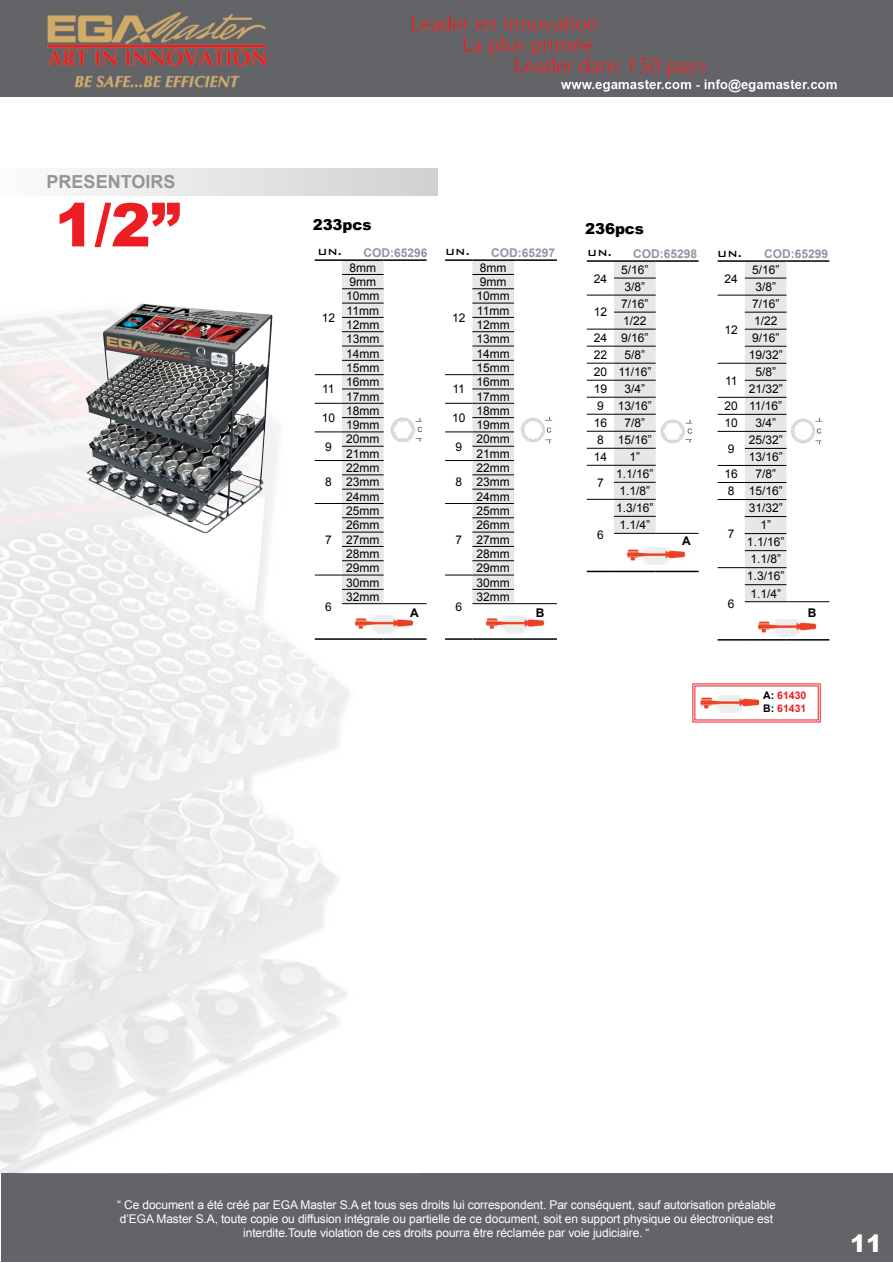
<style>
.page{position:relative;width:893px;height:1263px;background:#fff}
.page>*{position:absolute;margin:0;border:0;box-sizing:border-box;transform-origin:0 0}
.t1{font:900 60px "Arial";color:#ed1d24}
.t2{font:900 24px "Arial";color:#fff}
.t3{font:700 18px "Arial";color:#939598}
.t4{font:900 15px "Arial";letter-spacing:-.005em;color:#000}
.t5{font:12px/14.2px "Arial";color:#000}
.t6{font:12px/14.4px "Arial";letter-spacing:-.01em;color:#fff;text-align:center}
.t7{font:700 12px "Arial";color:#9094a4}
.t8{font:700 12px "Arial";color:#000}
.t9{font:700 10.5px/12.6px "Arial";color:#ed1d24}
.s1{font-family:"Bank Gothic BT";font-weight:500;color:#000}
.s2{color:#000}
</style>
<div class="page">
<img style="left:0;top:0;width:893px;height:97px">
<div style="left:1px;top:1174px;width:891px;height:88px;background:#636467"></div>
<img style="left:0;top:259px;width:420px;height:915px">
<hr style="left:718px;top:260px;width:27px;height:2px;background:#000">
<hr style="left:745px;top:260px;width:41px;height:2px;background:#000">
<hr style="left:786px;top:260px;width:43px;height:2px;background:#000">
<hr style="left:718px;top:639px;width:27px;height:2px;background:#000">
<hr style="left:745px;top:639px;width:41px;height:2px;background:#000">
<hr style="left:786px;top:639px;width:43px;height:2px;background:#000">
<svg style="left:718px;top:261px;width:111px;height:379px"></svg>
<hr style="left:745px;top:567px;width:41px;height:1px;background:#000">
<hr style="left:745px;top:584px;width:41px;height:1px;background:#000">
<hr style="left:745px;top:601px;width:41px;height:1px;background:#000">
<hr style="left:786px;top:601px;width:43px;height:1px;background:#000">
<img style="left:751px;top:619px;width:72px;height:18px">
<hr style="left:587px;top:260px;width:27px;height:2px;background:#000">
<hr style="left:614px;top:260px;width:42px;height:2px;background:#000">
<hr style="left:656px;top:260px;width:43px;height:2px;background:#000">
<svg style="left:587px;top:261px;width:112px;height:311px"></svg>
<hr style="left:614px;top:499px;width:42px;height:1px;background:#000">
<hr style="left:614px;top:516px;width:42px;height:1px;background:#000">
<hr style="left:614px;top:533px;width:42px;height:1px;background:#000">
<hr style="left:656px;top:533px;width:43px;height:1px;background:#000">
<img style="left:621px;top:547px;width:71px;height:18px">
<hr style="left:445px;top:259px;width:27px;height:2px;background:#000">
<hr style="left:472px;top:259px;width:42px;height:2px;background:#000">
<hr style="left:514px;top:259px;width:43px;height:2px;background:#000">
<hr style="left:445px;top:638px;width:27px;height:2px;background:#000">
<hr style="left:472px;top:638px;width:42px;height:2px;background:#000">
<hr style="left:514px;top:638px;width:43px;height:2px;background:#000">
<svg style="left:445px;top:260px;width:112px;height:379px"></svg>
<hr style="left:472px;top:575px;width:42px;height:1px;background:#000">
<hr style="left:472px;top:589px;width:42px;height:1px;background:#000">
<hr style="left:472px;top:603px;width:42px;height:1px;background:#000">
<hr style="left:514px;top:603px;width:43px;height:1px;background:#000">
<img style="left:479px;top:616px;width:71px;height:17px">
<hr style="left:315px;top:259px;width:27px;height:2px;background:#000">
<hr style="left:342px;top:259px;width:42px;height:2px;background:#000">
<hr style="left:384px;top:259px;width:43px;height:2px;background:#000">
<hr style="left:315px;top:638px;width:27px;height:2px;background:#000">
<hr style="left:342px;top:638px;width:42px;height:2px;background:#000">
<hr style="left:384px;top:638px;width:43px;height:2px;background:#000">
<svg style="left:315px;top:260px;width:112px;height:379px"></svg>
<hr style="left:342px;top:575px;width:42px;height:1px;background:#000">
<hr style="left:342px;top:589px;width:42px;height:1px;background:#000">
<hr style="left:342px;top:603px;width:42px;height:1px;background:#000">
<hr style="left:384px;top:603px;width:43px;height:1px;background:#000">
<img style="left:349px;top:615px;width:71px;height:18px">
<img style="left:388px;top:416px;width:35px;height:30px">
<img style="left:518px;top:412px;width:35px;height:33px">
<img style="left:658px;top:417px;width:35px;height:31px">
<img style="left:788px;top:414px;width:34px;height:33px">
<svg style="left:692px;top:683px;width:129px;height:40px"></svg>
<div style="left:0;top:168px;width:438px;height:28px;background:linear-gradient(to right,#fcfcfc,#d0d1d2)"></div>
<img style="left:86px;top:304px;width:187px;height:229px">
<img style="left:698px;top:695px;width:63px;height:18px">
<h3 class="t3" style="left:47px;top:170px;width:130px">PRESENTOIRS</h3>
<h1 class="t1" style="left:55px;top:181px;width:127px">1/2”</h1>
<p class="t4" style="left:313px;top:214px;width:60px">233pcs</p>
<p class="t4" style="left:585px;top:217px;width:60px">236pcs</p>
<p class="t7" style="left:317px;top:245px;width:111px"><sup>UN.</sup> COD:65296</p>
<p class="t7" style="left:445px;top:245px;width:111px"><sup>UN.</sup> COD:65297</p>
<p class="t7" style="left:587px;top:246px;width:111px"><span class="s1">UN.</span> COD:65298</p>
<p class="t7" style="left:717px;top:246px;width:113px"><span class="s1">UN.</span> COD:65299</p>
<p class="t5" style="left:322px;top:311px;width:15px">12</p>
<p class="t5" style="left:346px;top:261px;width:35px">8mm<br>9mm<br>10mm<br>11mm<br>12mm<br>13mm<br>14mm<br>15mm</p>
<p class="t5" style="left:452px;top:311px;width:15px">12</p>
<p class="t5" style="left:477px;top:261px;width:35px">8mm<br>9mm<br>10mm<br>11mm<br>12mm<br>13mm<br>14mm<br>15mm</p>
<p class="t5" style="left:322px;top:382px;width:14px">11</p>
<p class="t5" style="left:346px;top:375px;width:35px">16mm<br>17mm</p>
<p class="t5" style="left:322px;top:411px;width:15px">10</p>
<p class="t5" style="left:346px;top:404px;width:35px">18mm<br>19mm</p>
<p class="t5" style="left:325px;top:439px;width:8px">9</p>
<p class="t5" style="left:346px;top:432px;width:35px">20mm<br>21mm</p>
<p class="t5" style="left:325px;top:475px;width:8px">8</p>
<p class="t5" style="left:346px;top:461px;width:35px;text-align:justify">22mm 23mm 24mm</p>
<p class="t5" style="left:452px;top:382px;width:14px">11</p>
<p class="t5" style="left:477px;top:375px;width:35px">16mm<br>17mm</p>
<p class="t5" style="left:452px;top:411px;width:15px">10</p>
<p class="t5" style="left:477px;top:404px;width:35px">18mm<br>19mm</p>
<p class="t5" style="left:455px;top:439px;width:8px">9</p>
<p class="t5" style="left:477px;top:432px;width:35px">20mm<br>21mm</p>
<p class="t5" style="left:455px;top:475px;width:8px">8</p>
<p class="t5" style="left:477px;top:461px;width:35px;text-align:justify">22mm 23mm 24mm</p>
<p class="t5" style="left:325px;top:532px;width:8px">7</p>
<p class="t5" style="left:346px;top:504px;width:35px;text-align:justify">25mm 26mm 27mm 28mm 29mm</p>
<p class="t5" style="left:455px;top:532px;width:8px">7</p>
<p class="t5" style="left:477px;top:504px;width:35px;text-align:justify">25mm 26mm 27mm 28mm 29mm</p>
<p class="t5" style="left:325px;top:600px;width:8px">6</p>
<p class="t5" style="left:346px;top:575px;width:35px">30mm<br>32mm</p>
<p class="t5" style="left:477px;top:575px;width:35px">30mm<br>32mm</p>
<p class="t5" style="left:455px;top:600px;width:8px">6</p>
<p class="t8" style="left:410px;top:605px;width:10px">A</p>
<p class="t8" style="left:536px;top:604px;width:10px">B</p>
<p class="t5" style="left:594px;top:271px;width:15px">24</p>
<p class="t5" style="left:621px;top:262px;width:29px;line-height:16.8px">5/16”<br>3/8”</p>
<p class="t5" style="left:594px;top:305px;width:15px">12</p>
<p class="t5" style="left:621px;top:297px;width:29px">7/16”</p>
<p class="t5" style="left:623px;top:314px;width:25px">1/22</p>
<p class="t5" style="left:594px;top:331px;width:56px">24 9/16”</p>
<p class="t5" style="left:594px;top:348px;width:15px">22</p>
<p class="t5" style="left:594px;top:346px;width:59px;line-height:17px;text-indent:31px">5/8”<br>20 11/16”<br>19</p>
<p class="t5" style="left:594px;top:380px;width:60px;line-height:17px;text-indent:31px">3/4”<br>9 13/16”<br>16</p>
<p class="t5" style="left:594px;top:414px;width:60px;line-height:17px;text-indent:31px">7/8”<br>8 15/16”<br>14</p>
<p class="t5" style="left:630px;top:450px;width:12px">1”</p>
<p class="t5" style="left:597px;top:475px;width:8px">7</p>
<p class="t5" style="left:616px;top:466px;width:39px;line-height:17px">1.1/16”<br>1.1/8”</p>
<p class="t5" style="left:597px;top:528px;width:8px">6</p>
<p class="t5" style="left:616px;top:500px;width:39px;line-height:17px">1.3/16”<br>1.1/4”</p>
<p class="t8" style="left:682px;top:533px;width:10px">A</p>
<p class="t5" style="left:724px;top:271px;width:15px">24</p>
<p class="t5" style="left:752px;top:262px;width:29px;line-height:16.8px">5/16”<br>3/8”</p>
<p class="t5" style="left:724px;top:322px;width:15px">12</p>
<p class="t5" style="left:749px;top:295px;width:36px;line-height:17.1px;text-align:center">7/16”<br>1/22<br>9/16”<br>19/32”</p>
<p class="t5" style="left:755px;top:365px;width:22px">5/8”</p>
<p class="t5" style="left:749px;top:382px;width:36px">21/32”</p>
<p class="t5" style="left:724px;top:399px;width:59px">20 11/16”</p>
<p class="t5" style="left:724px;top:416px;width:15px">10</p>
<p class="t5" style="left:755px;top:416px;width:22px">3/4”</p>
<p class="t5" style="left:728px;top:441px;width:8px">9</p>
<p class="t5" style="left:749px;top:432px;width:36px;line-height:17.1px">25/32”<br>13/16”</p>
<p class="t5" style="left:724px;top:467px;width:15px">16</p>
<p class="t5" style="left:725px;top:373px;width:14px">11</p>
<p class="t5" style="left:728px;top:466px;width:56px;line-height:17.1px;text-indent:27px">7/8”<br>8 15/16”</p>
<p class="t5" style="left:728px;top:527px;width:8px">7</p>
<p class="t5" style="left:747px;top:500px;width:39px;line-height:17.1px;text-align:center">31/32”<br>1”<br>1.1/16”<br>1.1/8”</p>
<p class="t5" style="left:728px;top:596px;width:8px">6</p>
<p class="t5" style="left:747px;top:568px;width:39px;line-height:17.1px">1.3/16”<br>1.1/4”</p>
<p class="t8" style="left:808px;top:605px;width:10px">B</p>
<p class="t9" style="left:763px;top:690px;width:45px"><span class="s2">A:</span> 61430<br><span class="s2">B:</span> 61431</p>
<p class="t6" style="left:117px;top:1197px;width:660px">“ Ce document a été créé par EGA Master S.A et tous ses droits lui correspondent. Par conséquent, sauf autorisation préalable d’EGA Master S.A, toute copie ou diffusion intégrale ou partielle de ce document, soit en support physique ou électronique est interdite.Toute violation de ces droits pourra être réclamée par voie judiciaire. “</p>
<h2 class="t2" style="left:850px;top:1226px;width:34px">11</h2>
</div>
